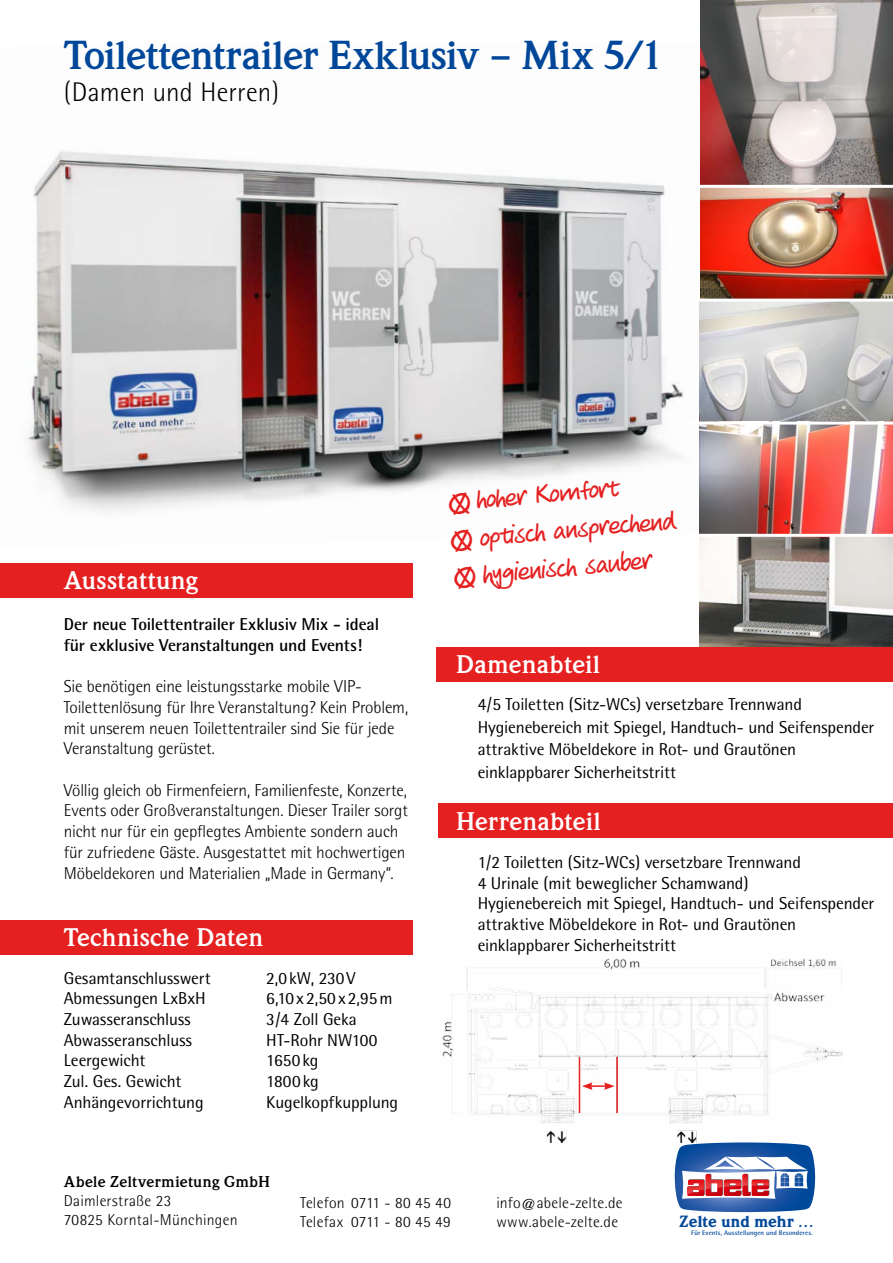
<style>
.page{position:relative;width:893px;height:1263px;background:#fff}
.page>*{position:absolute;margin:0;border:0;box-sizing:border-box;transform-origin:0 0}
.t1{font:700 40.5px "Weidemann BQ";letter-spacing:-.01em;color:#004799}
.t2{font:32.55px/37px "Veneto Handwriting";color:#e52021;text-align:justify}
.t3{font:27px/37.5px "Veneto Handwriting";color:#e52021}
.t4{font:300 27px "Rotis Semi Sans";letter-spacing:.005em;color:#000}
.t5{font:700 25.5px "Weidemann BQ";letter-spacing:.015em;color:#fff}
.t6{font:17.25px/20.7px "Rotis Semi Sans";letter-spacing:-.005em;color:#000}
.t7{font:300 17.25px/20.7px "Rotis Semi Sans";letter-spacing:-.01em;color:#000}
.t8{font:700 17.25px/20.7px "Rotis Semi Sans";letter-spacing:-.01em;color:#000}
.t9{font:17.25px "Rotis Semi Sans";letter-spacing:.125em;color:#000}
.t10{font:900 16.2px "Weidemann BQ";letter-spacing:.005em;color:#004799}
.t11{font:300 15.75px/18.9px "Rotis Semi Sans";letter-spacing:.015em;color:#000}
.t12{font:700 15.75px "Weidemann BQ";letter-spacing:.025em;color:#000}
.t13{font:700 6.75px "Rotis Semi Sans";letter-spacing:.01em;color:#004799}
.s1{font-size:14.25px}
</style>
<div class="page">
<img style="left:27px;top:151px;width:656px;height:361px">
<div style="left:0;top:564px;width:412px;height:34px;background:#e52021"></div>
<div style="left:0;top:921px;width:412px;height:34px;background:#e52021"></div>
<div style="left:439px;top:804px;width:454px;height:34px;background:#e52021"></div>
<img style="left:699px;top:0;width:194px;height:520px">
<img style="left:699px;top:520px;width:194px;height:128px">
<hr style="left:687px;top:534px;width:206px;height:3px;background:#fff">
<hr style="left:687px;top:422px;width:206px;height:3px;background:#fff">
<hr style="left:687px;top:299px;width:206px;height:3px;background:#fff">
<hr style="left:687px;top:185px;width:206px;height:3px;background:#fff">
<div style="left:437px;top:648px;width:456px;height:34px;background:#e52021"></div>
<img style="left:442px;top:958px;width:401px;height:184px">
<hr style="left:616px;top:1057px;width:2px;height:56px;background:#e52021">
<svg style="left:582px;top:1082px;width:33px;height:8px"></svg>
<svg style="left:675px;top:1142px;width:140px;height:70px"></svg>
<h1 class="t1" style="left:64px;top:33px;width:601px">Toilettentrailer Exklusiv – Mix 5/1</h1>
<h3 class="t4" style="left:64px;top:76px;width:217px">(Damen und Herren)</h3>
<h3 class="t5" style="left:64px;top:566px;width:136px">Ausstattung</h3>
<p class="t8" style="left:64px;top:614px;width:317px">Der neue Toilettentrailer Exklusiv Mix - ideal für exklusive Veranstaltungen und Events!</p>
<p class="t7" style="left:64px;top:676px;width:346px">Sie benötigen eine leistungsstarke mobile VIP-Toilettenlösung für Ihre Veranstaltung? Kein Problem, mit unserem neuen Toilettentrailer sind Sie für jede Veranstaltung gerüstet.</p>
<p class="t7" style="left:64px;top:779px;width:346px">Völlig gleich ob Firmenfeiern, Familienfeste, Konzerte, Events oder Großveranstaltungen. Dieser Trailer sorgt nicht nur für ein gepflegtes Ambiente sondern auch für zufriedene Gäste. Ausgestattet mit hochwertigen Möbeldekoren und Materialien „Made in Germany“.</p>
<h3 class="t5" style="left:64px;top:923px;width:201px">Technische Daten</h3>
<p class="t6" style="left:64px;top:967px;width:149px">Gesamtanschlusswert</p>
<p class="t6" style="left:266px;top:967px;width:91px">2,0kW, 230V</p>
<p class="t6" style="left:64px;top:988px;width:143px">Abmessungen LxBxH</p>
<p class="t9" style="left:266px;top:988px;width:128px">6,10x2,50x2,95m</p>
<p class="t6" style="left:64px;top:1009px;width:128px">Zuwasseranschluss</p>
<p class="t6" style="left:266px;top:1009px;width:92px">3/4 Zoll Geka</p>
<p class="t6" style="left:64px;top:1029px;width:130px">Abwasseranschluss</p>
<p class="t6" style="left:266px;top:1029px;width:113px">HT-Rohr NW100</p>
<p class="t6" style="left:64px;top:1050px;width:83px">Leergewicht</p>
<p class="t6" style="left:266px;top:1050px;width:54px">1650kg</p>
<p class="t6" style="left:64px;top:1071px;width:119px">Zul. Ges. Gewicht</p>
<p class="t6" style="left:266px;top:1071px;width:54px">1800kg</p>
<p class="t6" style="left:64px;top:1091px;width:141px">Anhängevorrichtung</p>
<p class="t6" style="left:266px;top:1091px;width:133px">Kugelkopfkupplung</p>
<h3 class="t3" style="left:475px;top:482px;width:198px;rotate:-5deg">hoher Komfort optisch ansprechend hygienisch sauber</h3>
<h2 class="t2" style="left:445px;top:488px;width:25px;rotate:-5deg">OX OX OX</h2>
<h3 class="t5" style="left:456px;top:650px;width:145px">Damenabteil</h3>
<p class="t6" style="left:478px;top:693px;width:398px;line-height:22.5px">4/5 Toiletten (Sitz-WCs) versetzbare Trennwand Hygienebereich mit Spiegel, Handtuch- und Seifenspender attraktive Möbeldekore in Rot- und Grautönen einklappbarer Sicherheitstritt</p>
<h3 class="t5" style="left:456px;top:807px;width:146px">Herrenabteil</h3>
<p class="t6" style="left:478px;top:851px;width:398px">1/2 Toiletten (Sitz-WCs) versetzbare Trennwand<br>4 Urinale (mit beweglicher Schamwand)<br>Hygienebereich mit Spiegel, Handtuch- und Seifenspender attraktive Möbeldekore in Rot- und Grautönen einklappbarer Sicherheitstritt</p>
<p class="t12" style="left:64px;top:1173px;width:208px">Abele Zeltvermietung GmbH</p>
<p class="t11" style="left:64px;top:1191px;width:175px">Daimlerstraße 23<br>70825 Korntal-Münchingen</p>
<p class="t11" style="left:300px;top:1193px;width:152px">Telefon 0711 - 80 45 40<br>Telefax 0711 - 80 45 49</p>
<p class="t11" style="left:496px;top:1193px;width:128px">info<span class="s1">@</span>abele-zelte.de www.abele-zelte.de</p>
<p class="t10" style="left:679px;top:1212px;width:136px">Zelte und mehr …</p>
<p class="t13" style="left:691px;top:1229px;width:123px">Für Events, Ausstellungen und Besonderes.</p>
</div>
